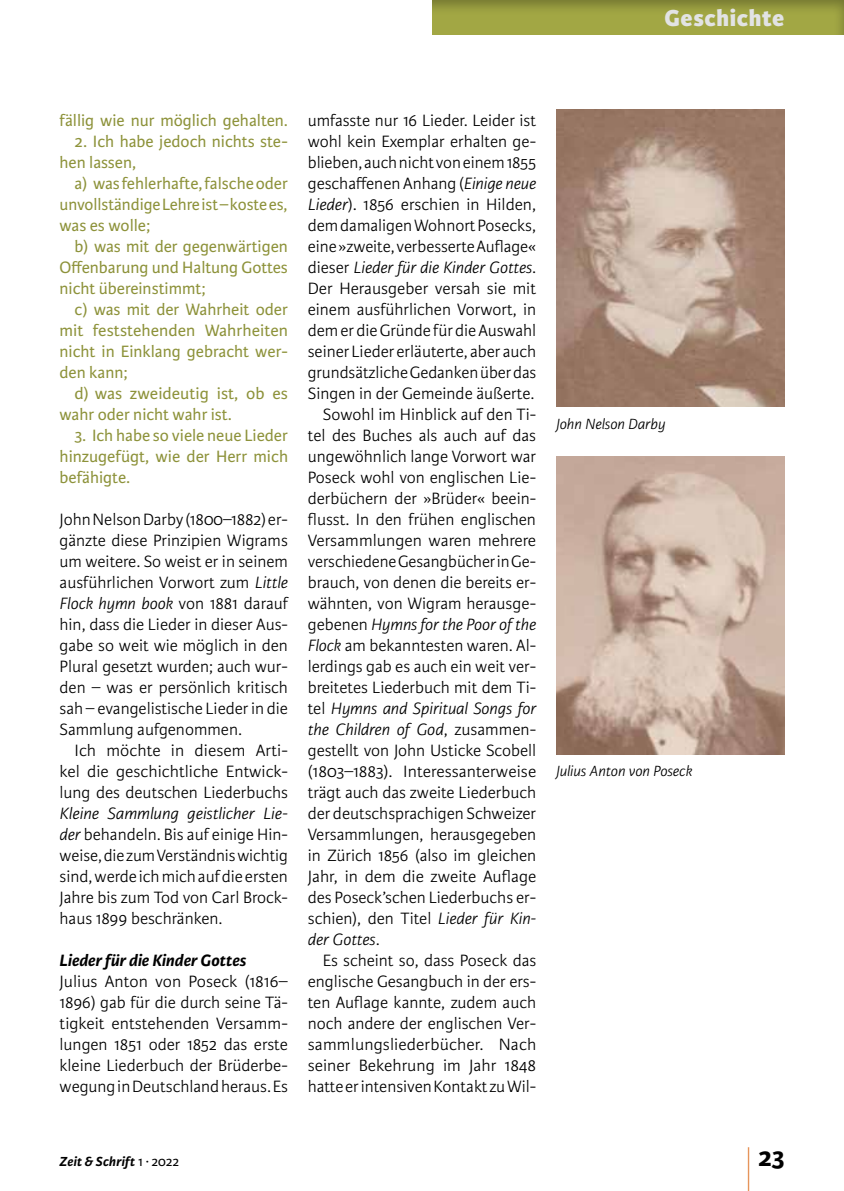
<style>
.page{position:relative;width:844px;height:1191px;background:#fff}
.page>*{position:absolute;margin:0;border:0;box-sizing:border-box;transform-origin:0 0}
.t1{font:300 59.5px "Karmina Sans Basic";color:#df7427;scale:.29 1}
.t2{font:700 28px "Karmina Sans Basic";color:#000}
.t3{font:800 24.5px "Karmina Sans Basic";letter-spacing:.025em;color:#e2e3e4}
.t4{font:300 17.5px/21px "Karmina Sans Basic";color:#000;text-align:justify}
.t5{font:17.5px/21px "Karmina Sans Basic";color:#8d923a;text-align:justify}
.t6{font:italic 300 17.5px "Karmina Sans Basic";color:#000}
.t7{font:italic 700 17.5px "Karmina Sans Basic";letter-spacing:-.005em;color:#000}
.t8{font:italic 300 15.75px "Karmina Sans Basic";color:#000}
.t9{font:italic 700 14px "Karmina Sans Basic";letter-spacing:.015em;color:#000}
.s1{font-style:italic}
.s2{font-style:normal}
.s3{font-weight:400;font-style:normal}
</style>
<div class="page">
<div style="left:430px;top:0;width:413px;height:35px;background:#000;opacity:.3"></div>
<img style="left:556px;top:109px;width:228px;height:298px">
<img style="left:556px;top:456px;width:228px;height:298px">
<h3 class="t3" style="left:664px;top:4px;width:121px">Geschichte</h3>
<p class="t5" style="left:60px;top:110px;width:230px">fällig wie nur möglich gehalten.</p>
<p class="t5" style="left:60px;top:131px;width:230px;text-indent:15px">2. Ich habe jedoch nichts ste&shy;hen lassen,</p>
<p class="t5" style="left:60px;top:173px;width:230px;text-indent:15px">a) was fehlerhafte, falsche oder unvollständige Lehre ist – koste es, was es wolle;</p>
<p class="t5" style="left:60px;top:236px;width:230px;text-indent:15px">b) was mit der gegenwärtigen Offenbarung und Haltung Gottes nicht übereinstimmt;</p>
<p class="t5" style="left:60px;top:299px;width:230px;text-indent:15px">c) was mit der Wahrheit oder mit feststehenden Wahrheiten nicht in Einklang gebracht wer&shy;den kann;</p>
<p class="t5" style="left:60px;top:383px;width:230px;text-indent:15px">d) was zweideutig ist, ob es wahr oder nicht wahr ist.</p>
<p class="t5" style="left:60px;top:425px;width:230px;text-indent:15px">3. Ich habe so viele neue Lieder hinzugefügt, wie der Herr mich befähigte.</p>
<p class="t4" style="left:60px;top:509px;width:230px">John Nelson Darby (1800–1882) er&shy;gänzte diese Prinzipien Wigrams um weitere. So weist er in seinem ausführlichen Vorwort zum <span class="s1">Little Flock hymn book</span> von 1881 darauf hin, dass die Lieder in dieser Aus&shy;gabe so weit wie möglich in den Plural gesetzt wurden; auch wur&shy;den – was er persönlich kritisch sah – evangelistische Lieder in die Sammlung aufgenommen.</p>
<p class="t4" style="left:60px;top:740px;width:230px;text-indent:15px">Ich möchte in diesem Arti&shy;kel die geschichtliche Entwick&shy;lung des deutschen Liederbuchs</p>
<p class="t4" style="left:60px;top:803px;width:230px"><span class="s1">Kleine Sammlung geistlicher Lie&shy;der</span> behandeln. Bis auf einige Hin&shy;weise, die zum Verständnis wichtig sind, werde ich mich auf die ersten Jahre bis zum Tod von Carl Brock&shy;haus 1899 beschränken.</p>
<p class="t7" style="left:60px;top:950px;width:188px">Lieder für die Kinder Gottes</p>
<p class="t4" style="left:60px;top:971px;width:230px">Julius Anton von Poseck (1816– 1896) gab für die durch seine Tä&shy;tigkeit entstehenden Versamm&shy;lungen 1851 oder 1852 das erste kleine Liederbuch der Brüderbe&shy;wegung in Deutschland heraus. Es</p>
<p class="t4" style="left:308px;top:110px;width:230px">umfasste nur 16 Lieder. Leider ist</p>
<p class="t4" style="left:308px;top:131px;width:230px">wohl kein Exemplar erhalten ge-</p>
<p class="t4" style="left:308px;top:152px;width:230px">blieben, auch nicht von einem 1855</p>
<p class="t4" style="left:308px;top:173px;width:230px">geschaffenen Anhang (<span class="s1">Einige neue</span></p>
<p class="t4" style="left:308px;top:194px;width:230px"><span class="s1">Lieder</span>). 1856 erschien in Hilden,</p>
<p class="t4" style="left:308px;top:215px;width:230px">dem damaligen Wohnort Posecks,</p>
<p class="t4" style="left:308px;top:236px;width:230px">eine »zweite, verbesserte Auflage«</p>
<p class="t6" style="left:308px;top:258px;width:230px"><span class="s2">dieser</span> Lieder für die Kinder Gottes<span class="s2">.</span></p>
<p class="t4" style="left:308px;top:278px;width:230px">Der Herausgeber versah sie mit</p>
<p class="t4" style="left:308px;top:299px;width:230px">einem ausführlichen Vorwort, in</p>
<p class="t4" style="left:308px;top:320px;width:230px">dem er die Gründe für die Auswahl</p>
<p class="t4" style="left:308px;top:341px;width:230px">seiner Lieder erläuterte, aber auch</p>
<p class="t4" style="left:308px;top:362px;width:230px">grundsätzliche Gedanken über das</p>
<p class="t4" style="left:308px;top:383px;width:228px">Singen in der Gemeinde äußerte.</p>
<p class="t4" style="left:322px;top:404px;width:215px">Sowohl im Hinblick auf den Ti-</p>
<p class="t4" style="left:308px;top:425px;width:230px">tel des Buches als auch auf das</p>
<p class="t4" style="left:308px;top:446px;width:230px">ungewöhnlich lange Vorwort war</p>
<p class="t4" style="left:308px;top:467px;width:230px">Poseck wohl von englischen Lie-</p>
<p class="t4" style="left:308px;top:488px;width:230px">derbüchern der »Brüder« beein-</p>
<p class="t4" style="left:308px;top:509px;width:230px">flusst. In den frühen englischen</p>
<p class="t4" style="left:308px;top:530px;width:230px">Versammlungen waren mehrere</p>
<p class="t4" style="left:308px;top:551px;width:230px">verschiedene Gesangbücher in Ge-</p>
<p class="t4" style="left:308px;top:572px;width:230px">brauch, von denen die bereits er-</p>
<p class="t4" style="left:308px;top:593px;width:230px">wähnten, von Wigram herausge-</p>
<p class="t6" style="left:308px;top:615px;width:230px"><span class="s2">gebenen</span> Hymns for the Poor of the</p>
<p class="t4" style="left:308px;top:635px;width:230px"><span class="s1">Flock</span> am bekanntesten waren. Al-</p>
<p class="t4" style="left:308px;top:656px;width:230px">lerdings gab es auch ein weit ver-</p>
<p class="t4" style="left:308px;top:677px;width:230px">breitetes Liederbuch mit dem Ti-</p>
<p class="t6" style="left:308px;top:699px;width:230px"><span class="s2">tel</span> Hymns and Spiritual Songs for</p>
<p class="t6" style="left:308px;top:720px;width:230px">the Children of God<span class="s2">, zusammen-</span></p>
<p class="t4" style="left:308px;top:740px;width:230px">gestellt von John Usticke Scobell</p>
<p class="t4" style="left:308px;top:761px;width:230px">(1803–1883). Interessanterweise</p>
<p class="t4" style="left:308px;top:782px;width:230px">trägt auch das zweite Liederbuch</p>
<p class="t4" style="left:308px;top:803px;width:230px">der deutschsprachigen Schweizer</p>
<p class="t4" style="left:308px;top:824px;width:230px">Versammlungen, herausgegeben</p>
<p class="t4" style="left:308px;top:845px;width:230px">in Zürich 1856 (also im gleichen</p>
<p class="t4" style="left:308px;top:866px;width:230px">Jahr, in dem die zweite Auflage</p>
<p class="t4" style="left:308px;top:887px;width:230px">des Poseck’schen Liederbuchs er-</p>
<p class="t4" style="left:308px;top:908px;width:230px">schien), den Titel <span class="s1">Lieder für Kin-</span></p>
<p class="t6" style="left:308px;top:930px;width:73px">der Gottes<span class="s2">.</span></p>
<p class="t4" style="left:322px;top:950px;width:215px">Es scheint so, dass Poseck das</p>
<p class="t4" style="left:308px;top:971px;width:230px">englische Gesangbuch in der ers-</p>
<p class="t4" style="left:308px;top:992px;width:230px">ten Auflage kannte, zudem auch</p>
<p class="t4" style="left:308px;top:1013px;width:230px">noch andere der englischen Ver-</p>
<p class="t4" style="left:308px;top:1034px;width:230px">sammlungsliederbücher. Nach</p>
<p class="t4" style="left:308px;top:1055px;width:230px">seiner Bekehrung im Jahr 1848</p>
<p class="t4" style="left:308px;top:1076px;width:230px">hatte er intensiven Kontakt zu Wil-</p>
<p class="t8" style="left:556px;top:415px;width:111px">John Nelson Darby</p>
<p class="t8" style="left:556px;top:762px;width:138px">Julius Anton von Poseck</p>
<h1 class="t1" style="left:746px;top:1140px;width:17px">|</h1>
<p class="t9" style="left:60px;top:1153px;width:121px">Zeit &amp; Schrift <span class="s3">1 ∙ 2022</span></p>
<h2 class="t2" style="left:758px;top:1141px;width:28px">23</h2>
</div>
